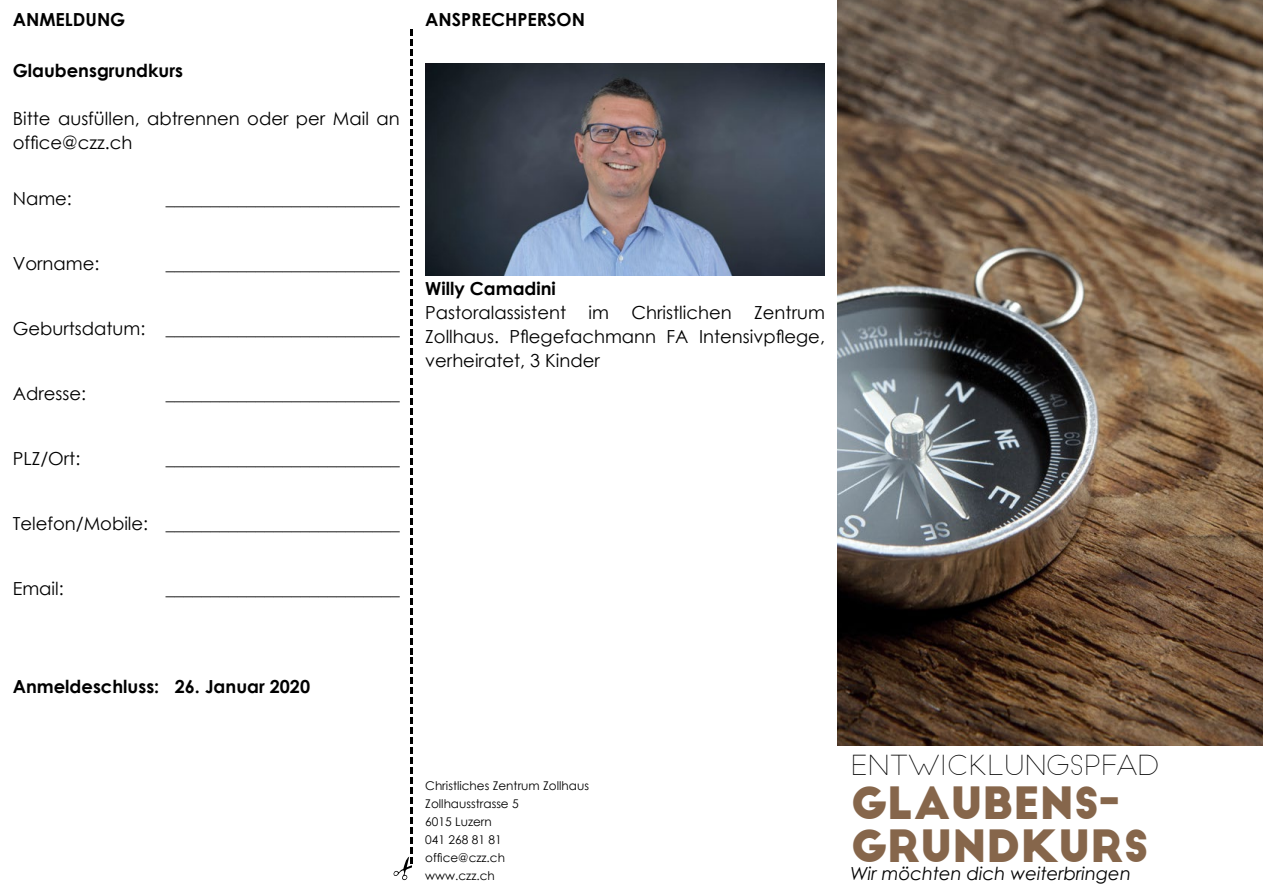
<style>
.page{position:relative;width:1263px;height:893px;background:#fff}
.page>*{position:absolute;margin:0;border:0;box-sizing:border-box;transform-origin:0 0}
.t1{font:43.5px/43.5px "Big John";color:#86664b}
.t2{font:27px "Slim Joe";color:#000}
.t3{font:18px/24px "Century Gothic";color:#000}
.t4{font:700 18px "Century Gothic";color:#000}
.t5{font:italic 18px "Century Gothic";color:#000}
.t6{font:12px/18px "Century Gothic";color:#000}
</style>
<div class="page">
<svg style="left:393px;top:30px;width:19px;height:850px"></svg>
<img style="left:425px;top:64px;width:400px;height:212px">
<img style="left:838px;top:0;width:425px;height:745px">
<p class="t4" style="left:13px;top:5px;width:114px">ANMELDUNG</p>
<p class="t4" style="left:425px;top:5px;width:161px">ANSPRECHPERSON</p>
<p class="t4" style="left:13px;top:56px;width:172px">Glaubensgrundkurs</p>
<p class="t3" style="left:13px;top:106px;width:388px">Bitte ausfüllen, abtrennen oder per Mail an office@czz.ch</p>
<p class="t3" style="left:13px;top:186px;width:61px">Name:</p>
<p class="t3" style="left:13px;top:251px;width:88px">Vorname:</p>
<p class="t3" style="left:166px;top:186px;width:235px">__________________________</p>
<p class="t3" style="left:166px;top:251px;width:235px">__________________________</p>
<p class="t3" style="left:13px;top:316px;width:389px">Geburtsdatum: __________________________</p>
<p class="t3" style="left:13px;top:381px;width:75px">Adresse:</p>
<p class="t3" style="left:13px;top:446px;width:69px">PLZ/Ort:</p>
<p class="t3" style="left:166px;top:381px;width:235px">__________________________</p>
<p class="t3" style="left:166px;top:446px;width:235px">__________________________</p>
<p class="t3" style="left:13px;top:511px;width:389px">Telefon/Mobile: __________________________</p>
<p class="t3" style="left:13px;top:576px;width:53px">Email:</p>
<p class="t3" style="left:166px;top:576px;width:235px">__________________________</p>
<p class="t4" style="left:425px;top:275px;width:132px">Willy Camadini</p>
<p class="t3" style="left:425px;top:301px;width:401px;text-align:justify">Pastoralassistent im Christlichen Zentrum Zollhaus. Pflegefachmann FA Intensivpflege, verheiratet, 3 Kinder</p>
<p class="t4" style="left:13px;top:672px;width:299px">Anmeldeschluss: 26. Januar 2020</p>
<p class="t6" style="left:425px;top:777px;width:165px">Christliches Zentrum Zollhaus<br>Zollhausstrasse 5<br>6015 Luzern<br>041 268 81 81<br>office@czz.ch<br>www.czz.ch</p>
<h2 class="t2" style="left:850px;top:750px;width:310px">ENTWICKLUNGSPFAD</h2>
<h1 class="t1" style="left:850px;top:780px;width:300px">GLAUBENS-<br>GRUNDKURS</h1>
<p class="t5" style="left:850px;top:861px;width:282px">Wir möchten dich weiterbringen</p>
</div>
